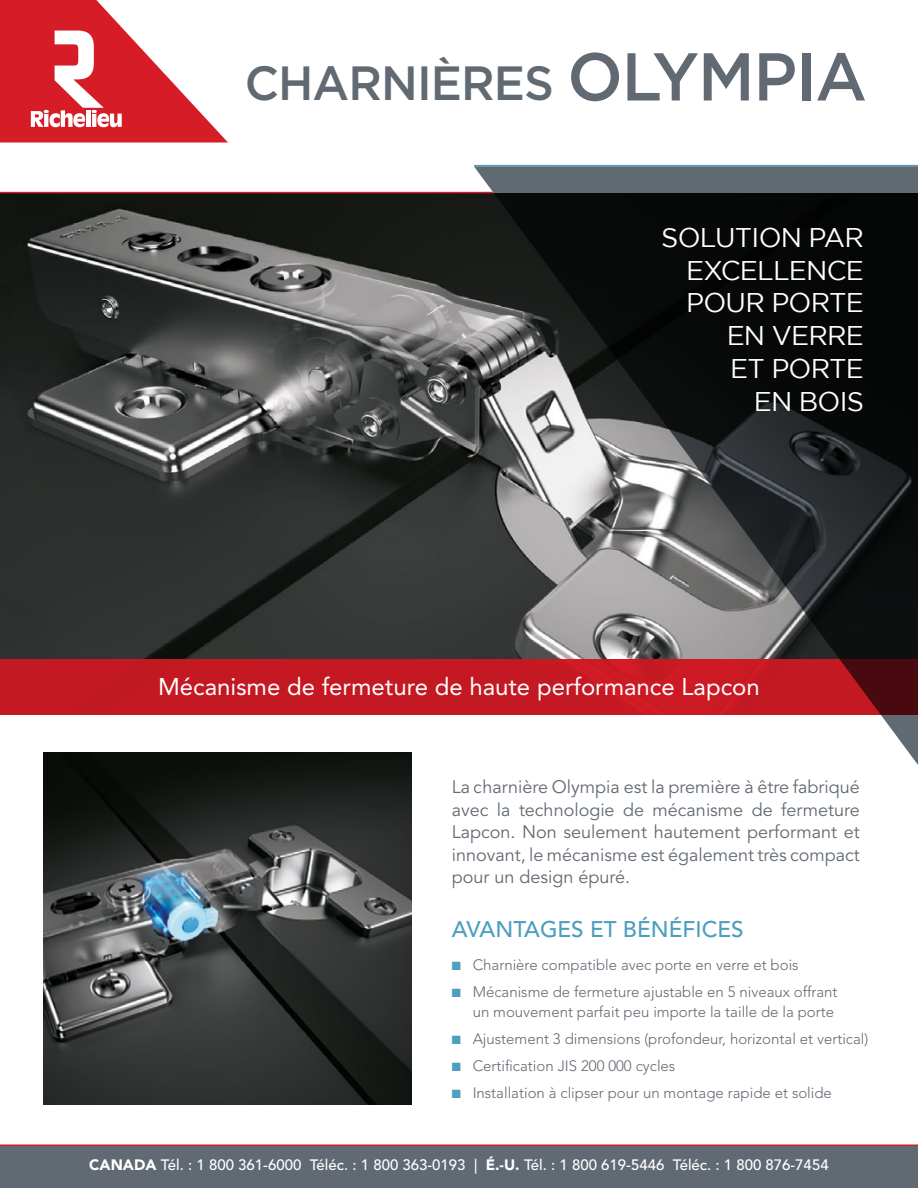
<style>
.page{position:relative;width:918px;height:1188px;background:#fff}
.page>*{position:absolute;margin:0;border:0;box-sizing:border-box;transform-origin:0 0}
.t1{font:500 48px "Gotham";letter-spacing:-.02em;color:#616972}
.t2{font:27px/33px "Gotham";letter-spacing:-.03em;color:#fff;text-align:right}
.t3{font:24px "Avenir LT Std";color:#fff}
.t4{font:500 22.5px "Avenir LT Std";color:#4e9ebf}
.t5{font:18px/22.5px "Avenir LT Std";color:#616972;text-align:justify}
.t6{font:300 15px/19.5px "Avenir LT Std";color:#616972;text-align:right}
.t7{font:500 15px "Avenir LT Std";color:#fff}
.s1{font-size:67.5px}
.s2{color:#4e9ebf}
.s3{font-weight:900}
</style>
<div class="page">
<img style="left:0;top:193px;width:474px;height:466px">
<img style="left:43px;top:753px;width:368px;height:352px">
<div style="left:0;top:1146px;width:918px;height:42px;background:#616972"></div>
<hr style="left:0;top:1144px;width:918px;height:2px;background:#d61c26">
<svg style="left:0;top:0;width:228px;height:142px"></svg>
<hr style="left:474px;top:165px;width:444px;height:1px;background:#4e9ebf">
<svg style="left:474px;top:166px;width:444px;height:599px;background:#4f5151"></svg>
<svg style="left:0;top:192px;width:494px;height:1px"></svg>
<svg style="left:0;top:659px;width:918px;height:56px;background:#bd1821"></svg>
<h1 class="t1" style="left:245px;top:52px;width:624px">CHARNIÈRES <span class="s1">OLYMPIA</span></h1>
<h2 class="t2" style="left:661px;top:220px;width:204px">SOLUTION PAR<br>EXCELLENCE<br>POUR PORTE<br>EN VERRE<br>ET PORTE<br>EN BOIS</h2>
<h3 class="t3" style="left:158px;top:673px;width:603px">Mécanisme de fermeture de haute performance Lapcon</h3>
<p class="t5" style="left:452px;top:776px;width:410px">La charnière Olympia est la première à être fabriqué avec la technologie de mécanisme de fermeture Lapcon. Non seulement hautement performant et innovant, le mécanisme est également très compact pour un design épuré.</p>
<h3 class="t4" style="left:452px;top:916px;width:294px">AVANTAGES ET BÉNÉFICES</h3>
<p class="t6" style="left:452px;top:955px;width:348px"><span class="s2">■</span> Charnière compatible avec porte en verre et bois</p>
<p class="t6" style="left:452px;top:982px;width:387px"><span class="s2">■</span> Mécanisme de fermeture ajustable en 5 niveaux offrant un mouvement parfait peu importe la taille de la porte</p>
<p class="t6" style="left:452px;top:1029px;width:418px"><span class="s2">■</span> Ajustement 3 dimensions (profondeur, horizontal et vertical)</p>
<p class="t6" style="left:452px;top:1056px;width:225px"><span class="s2">■</span> Certification JIS 200 000 cycles</p>
<p class="t6" style="left:452px;top:1083px;width:382px"><span class="s2">■</span> Installation à clipser pour un montage rapide et solide</p>
<p class="t7" style="left:89px;top:1156px;width:741px"><span class="s3">CANADA</span> Tél. : 1 800 361-6000 Téléc. : 1 800 363-0193 | <span class="s3">É.-U.</span> Tél. : 1 800 619-5446 Téléc. : 1 800 876-7454</p>
</div>
